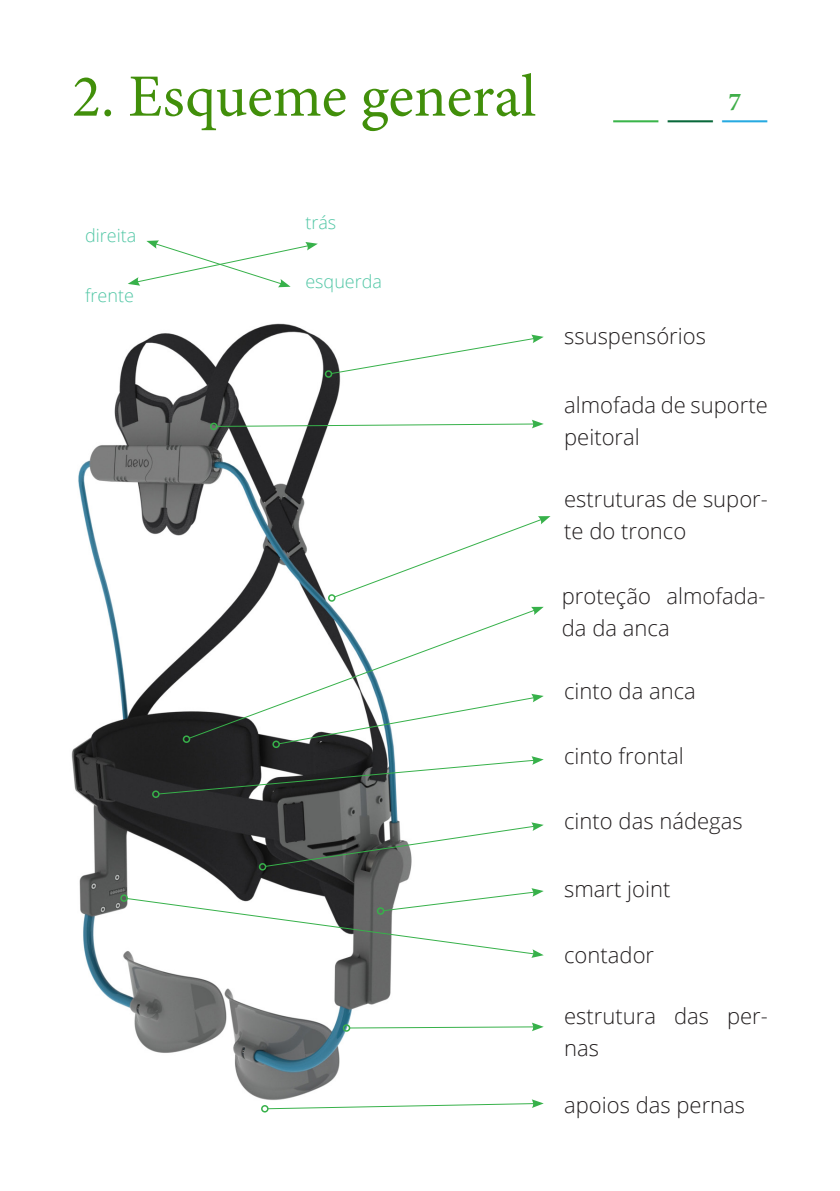
<style>
.page{position:relative;width:840px;height:1191px;background:#fff}
.page>*{position:absolute;margin:0;border:0;box-sizing:border-box;transform-origin:0 0}
.Bladtitels{font:60px "Minion Pro";color:#418f0a}
.t1{font:700 25.6px "Minion Pro";color:#40ae49}
.t2{font:300 22px/32px "Open Sans";color:#231f20}
.figuur_onderschrift{font:300 18px "Open Sans";color:#53c7a6}
</style>
<div class="page">
<img style="left:613px;top:120px;width:154px;height:2px">
<img style="left:71px;top:287px;width:341px;height:826px">
<div style="left:324px;top:370px;width:8px;height:8px;border:2px solid #37b14a;border-radius:50%"></div>
<svg style="left:331px;top:334px;width:212px;height:40px"></svg>
<div style="left:210px;top:423px;width:7px;height:7px;border:2px solid #37b14a;border-radius:50%"></div>
<svg style="left:216px;top:420px;width:327px;height:8px"></svg>
<div style="left:328px;top:594px;width:7px;height:8px;border:2px solid #37b14a;border-radius:50%"></div>
<svg style="left:334px;top:516px;width:216px;height:81px"></svg>
<svg style="left:188px;top:609px;width:344px;height:130px"></svg>
<div style="left:183px;top:735px;width:7px;height:8px;border:2px solid #37b14a;border-radius:50%"></div>
<svg style="left:530px;top:607px;width:13px;height:8px"></svg>
<div style="left:272px;top:740px;width:8px;height:8px;border:2px solid #37b14a;border-radius:50%"></div>
<svg style="left:278px;top:694px;width:265px;height:50px"></svg>
<div style="left:152px;top:790px;width:7px;height:8px;border:2px solid #37b14a;border-radius:50%"></div>
<svg style="left:158px;top:756px;width:385px;height:38px"></svg>
<div style="left:259px;top:863px;width:7px;height:7px;border:2px solid #37b14a;border-radius:50%"></div>
<svg style="left:265px;top:822px;width:278px;height:45px"></svg>
<div style="left:120px;top:894px;width:8px;height:8px;border:2px solid #37b14a;border-radius:50%"></div>
<svg style="left:126px;top:888px;width:417px;height:70px"></svg>
<div style="left:342px;top:1024px;width:8px;height:7px;border:2px solid #37b14a;border-radius:50%"></div>
<svg style="left:349px;top:1022px;width:194px;height:9px"></svg>
<div style="left:261px;top:1105px;width:7px;height:7px;border:2px solid #37b14a;border-radius:50%"></div>
<svg style="left:267px;top:1099px;width:276px;height:10px"></svg>
<svg style="left:128px;top:240px;width:189px;height:47px"></svg>
<p class="Bladtitels" style="left:72px;top:56px;width:465px">2. Esqueme general</p>
<p class="t1" style="left:728px;top:83px;width:14px">7</p>
<p class="figuur_onderschrift" style="left:85px;top:223px;width:53px">direita</p>
<p class="figuur_onderschrift" style="left:85px;top:283px;width:50px">frente</p>
<p class="figuur_onderschrift" style="left:305px;top:210px;width:32px">trás</p>
<p class="figuur_onderschrift" style="left:305px;top:269px;width:78px">esquerda</p>
<p class="t2" style="left:564px;top:320px;width:143px">ssuspensórios</p>
<p class="t2" style="left:564px;top:388px;width:205px">almofada de suporte peitoral</p>
<p class="t2" style="left:564px;top:482px;width:205px">estruturas de supor&shy;te do tronco</p>
<p class="t2" style="left:561px;top:579px;width:205px">proteção almofada&shy;da da anca</p>
<p class="t2" style="left:564px;top:674px;width:133px">cinto da anca</p>
<p class="t2" style="left:564px;top:739px;width:121px">cinto frontal</p>
<p class="t2" style="left:564px;top:805px;width:180px">cinto das nádegas</p>
<p class="t2" style="left:564px;top:872px;width:108px">smart joint</p>
<p class="t2" style="left:564px;top:938px;width:91px">contador</p>
<p class="t2" style="left:564px;top:999px;width:205px">estrutura das per&shy;nas</p>
<p class="t2" style="left:564px;top:1088px;width:182px">apoios das pernas</p>
</div>
